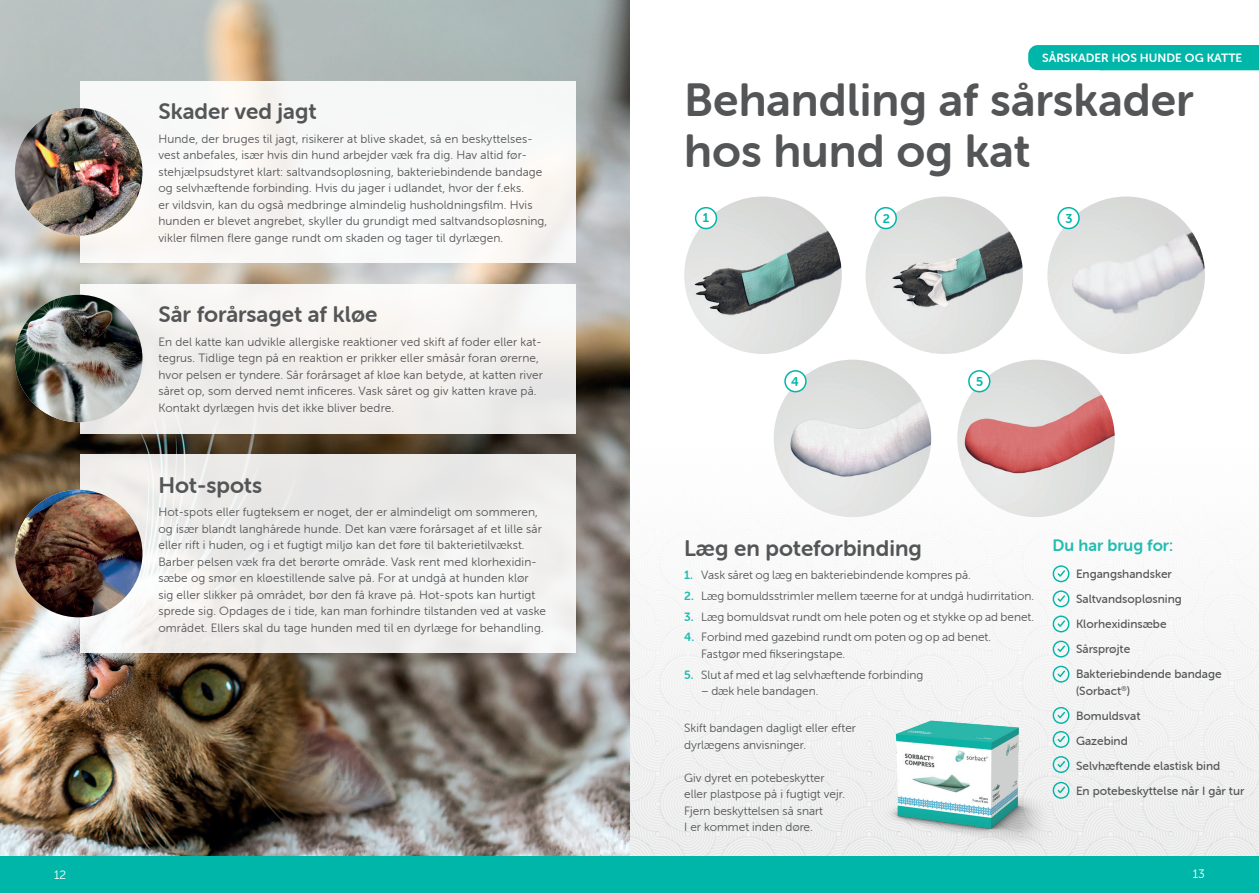
<style>
.page{position:relative;width:1259px;height:893px;background:#fff}
.page>*{position:absolute;margin:0;border:0;box-sizing:border-box;transform-origin:0 0}
.t1{font:46.5px/51px "Museo Sans Rounded 700";color:#545557}
.t2{font:22.5px "Museo Sans Rounded 700";color:#545557}
.t3{font:16.5px "Museo Sans Rounded 700";color:#22bcb0}
.t4{font:12.75px "Museo Sans Rounded 700";color:#00b6a9}
.t5{font:12.15px "Museo Sans Rounded 300";color:#fff}
.t6{font:12px/16.5px "Museo Sans Rounded 300";letter-spacing:.01em;color:#545557}
.t7{font:12px/25px "Museo Sans Rounded 500";color:#545557}
.t8{font:12px "Museo Sans Rounded 700";color:#fff}
.s1{font-family:"Museo Sans Rounded 700";color:#22bcb0}
</style>
<div class="page">
<img style="left:629px;top:260px;width:630px;height:597px">
<img style="left:0;top:0;width:629px;height:857px">
<div style="left:1028px;top:45px;width:231px;height:25px;background:#00b6a9"></div>
<div style="left:80px;top:284px;width:495px;height:149px;background:#f2f0ed"></div>
<img style="left:15px;top:295px;width:127px;height:127px;border-radius:64px">
<img style="left:684px;top:197px;width:157px;height:157px;border-radius:79px">
<img style="left:865px;top:197px;width:158px;height:157px;border-radius:79px">
<img style="left:773px;top:360px;width:158px;height:157px;border-radius:79px">
<img style="left:1047px;top:197px;width:158px;height:157px;border-radius:79px">
<img style="left:957px;top:360px;width:157px;height:157px;border-radius:79px">
<div style="left:695px;top:208px;width:21px;height:21px;background:#fff;border-radius:50%"></div>
<div style="left:695px;top:207px;width:22px;height:22px;border:2px solid #00b6a9;border-radius:50%"></div>
<div style="left:875px;top:208px;width:21px;height:21px;background:#fff;border-radius:50%"></div>
<div style="left:874px;top:207px;width:23px;height:22px;border:2px solid #00b6a9;border-radius:50%"></div>
<div style="left:785px;top:371px;width:21px;height:21px;background:#fff;border-radius:50%"></div>
<div style="left:784px;top:370px;width:22px;height:22px;border:2px solid #00b6a9;border-radius:50%"></div>
<div style="left:1058px;top:208px;width:21px;height:21px;background:#fff;border-radius:50%"></div>
<div style="left:1057px;top:207px;width:22px;height:22px;border:2px solid #00b6a9;border-radius:50%"></div>
<div style="left:969px;top:371px;width:20px;height:21px;background:#fff;border-radius:50%"></div>
<div style="left:968px;top:370px;width:22px;height:22px;border:2px solid #00b6a9;border-radius:50%"></div>
<div style="left:80px;top:454px;width:495px;height:199px;background:linear-gradient(to bottom,#eaeae8,#f2f1f0)"></div>
<img style="left:15px;top:490px;width:127px;height:127px;border-radius:64px">
<div style="left:80px;top:81px;width:495px;height:182px;background:#f7f7f7"></div>
<img style="left:15px;top:108px;width:127px;height:128px;border-radius:64px">
<svg style="left:1051px;top:565px;width:19px;height:17px"></svg>
<svg style="left:1051px;top:641px;width:19px;height:16px"></svg>
<svg style="left:1051px;top:590px;width:19px;height:17px"></svg>
<svg style="left:1051px;top:666px;width:19px;height:17px"></svg>
<svg style="left:1051px;top:615px;width:19px;height:17px"></svg>
<img style="left:864px;top:707px;width:367px;height:150px">
<div style="left:0;top:857px;width:1259px;height:36px;background:#00b6a9"></div>
<h2 class="t2" style="left:158px;top:99px;width:160px">Skader ved jagt</h2>
<p class="t6" style="left:158px;top:131px;width:390px">Hunde, der bruges til jagt, risikerer at blive skadet, så en beskyttelses&shy;vest anbefales, især hvis din hund arbejder væk fra dig. Hav altid før&shy;stehjælpsudstyret klart: saltvandsopløsning, bakteriebindende bandage og selvhæftende forbinding. Hvis du jager i udlandet, hvor der f.eks.<br>er vildsvin, kan du også medbringe almindelig husholdningsfilm. Hvis hunden er blevet angrebet, skyller du grundigt med saltvandsopløsning, vikler filmen flere gange rundt om skaden og tager til dyrlægen.</p>
<h2 class="t2" style="left:158px;top:302px;width:220px">Sår forårsaget af kløe</h2>
<p class="t6" style="left:158px;top:334px;width:386px">En del katte kan udvikle allergiske reaktioner ved skift af foder eller kat&shy;tegrus. Tidlige tegn på en reaktion er prikker eller småsår foran ørerne, hvor pelsen er tyndere. Sår forårsaget af kløe kan betyde, at katten river såret op, som derved nemt inficeres. Vask såret og giv katten krave på.<br>Kontakt dyrlægen hvis det ikke bliver bedre.</p>
<h2 class="t2" style="left:158px;top:473px;width:105px">Hot-spots</h2>
<p class="t6" style="left:158px;top:504px;width:389px">Hot-spots eller fugteksem er noget, der er almindeligt om sommeren, og især blandt langhårede hunde. Det kan være forårsaget af et lille sår eller rift i huden, og i et fugtigt miljø kan det føre til bakterietilvækst.<br>Barber pelsen væk fra det berørte område. Vask rent med klorhexidin&shy;sæbe og smør en kløestillende salve på. For at undgå at hunden klør sig eller slikker på området, bør den få krave på. Hot-spots kan hurtigt sprede sig. Opdages de i tide, kan man forhindre tilstanden ved at vaske området. Ellers skal du tage hunden med til en dyrlæge for behandling.</p>
<p class="t8" style="left:1042px;top:51px;width:201px">SÅRSKADER HOS HUNDE OG KATTE</p>
<h1 class="t1" style="left:684px;top:74px;width:511px">Behandling af sårskader hos hund og kat</h1>
<p class="t4" style="left:703px;top:211px;width:8px">1</p>
<p class="t4" style="left:882px;top:211px;width:9px">2</p>
<p class="t4" style="left:1065px;top:211px;width:9px">3</p>
<p class="t4" style="left:791px;top:374px;width:9px">4</p>
<p class="t4" style="left:976px;top:374px;width:9px">5</p>
<h2 class="t2" style="left:684px;top:535px;width:239px">Læg en poteforbinding</h2>
<p class="t6" style="left:684px;top:567px;width:288px"><span class="s1">1.</span> Vask såret og læg en bakteriebindende kompres på.</p>
<p class="t6" style="left:684px;top:588px;width:351px"><span class="s1">2.</span> Læg bomuldsstrimler mellem tæerne for at undgå hudirritation.</p>
<p class="t6" style="left:684px;top:608px;width:351px"><span class="s1">3.</span> Læg bomuldsvat rundt om hele poten og et stykke op ad benet.</p>
<p class="t6" style="left:701px;top:629px;width:291px;text-indent:-17px"><span class="s1">4.</span> Forbind med gazebind rundt om poten og op ad benet.<br>Fastgør med fikseringstape.</p>
<p class="t6" style="left:684px;top:666px;width:241px"><span class="s1">5.</span> Slut af med et lag selvhæftende forbinding</p>
<p class="t6" style="left:701px;top:683px;width:119px">– dæk hele bandagen.</p>
<p class="t6" style="left:684px;top:720px;width:173px">Skift bandagen dagligt eller efter dyrlægens anvisninger.</p>
<p class="t6" style="left:684px;top:770px;width:162px">Giv dyret en potebeskytter eller plastpose på i fugtigt vejr.<br>Fjern beskyttelsen så snart<br>I er kommet inden døre.</p>
<h3 class="t3" style="left:1052px;top:536px;width:122px">Du har brug for:</h3>
<p class="t7" style="left:1076px;top:562px;width:147px">Engangshandsker<br>Saltvandsopløsning<br>Klorhexidinsæbe<br>Sårsprøjte<br>Bakteriebindende bandage</p>
<p class="t7" style="left:1076px;top:678px;width:170px">(Sorbact<sup>®</sup>)<br>Bomuldsvat<br>Gazebind<br>Selvhæftende elastisk bind<br>En potebeskyttelse når I går tur</p>
<p class="t5" style="left:54px;top:868px;width:14px">12</p>
<p class="t5" style="left:1192px;top:868px;width:14px">13</p>
</div>
